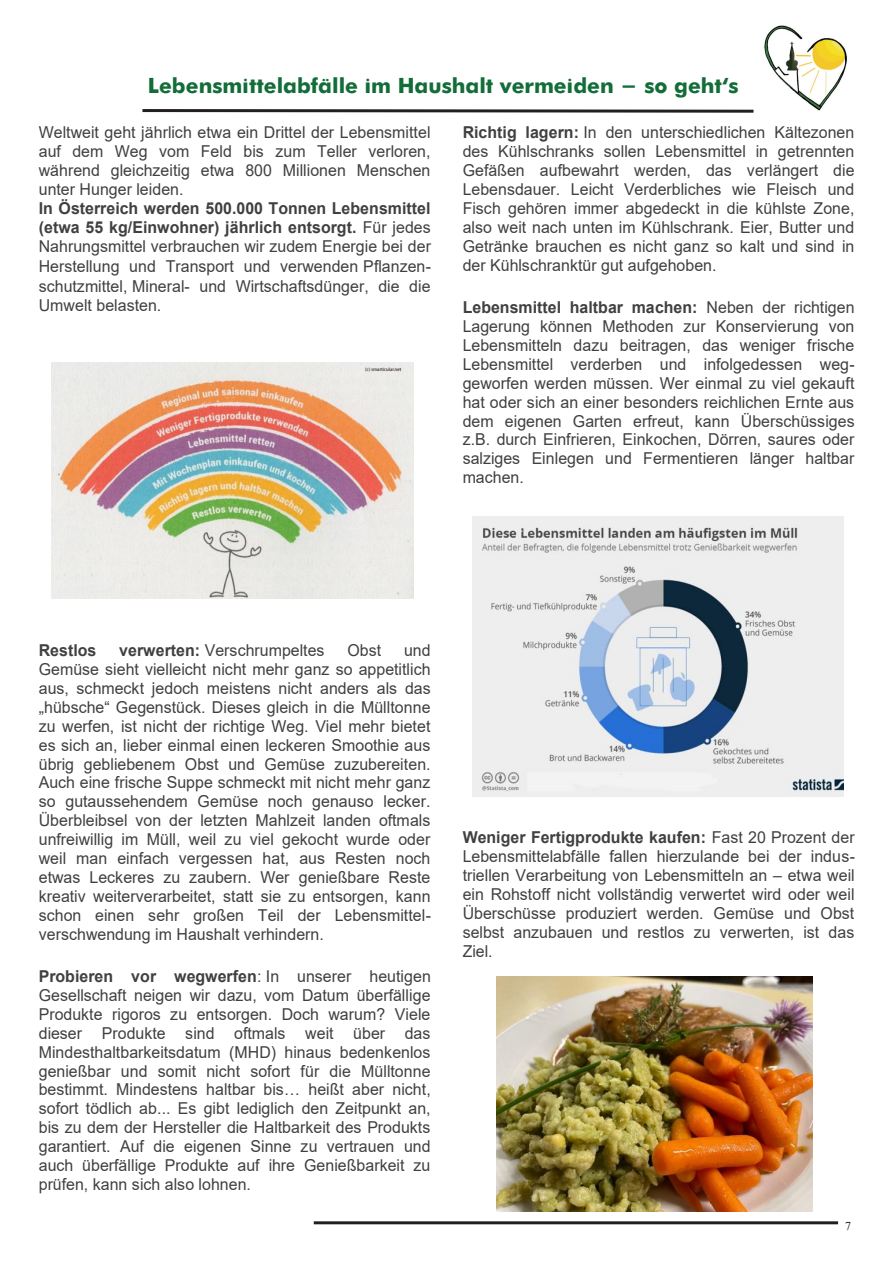
<style>
.page{position:relative;width:893px;height:1263px;background:#fff}
.page>*{position:absolute;margin:0;border:0;box-sizing:border-box;transform-origin:0 0}
.t1{font:700 21px "Futura";color:#136d38}
.t2{font:16.35px/18.9px "Arial";color:#404040;text-align:justify}
.t3{font:700 16.35px "Arial";color:#404040}
.t4{font:12px "Times New Roman";color:#231f20}
.s1{font-weight:700}
</style>
<div class="page">
<img style="left:764px;top:25px;width:83px;height:86px">
<svg style="left:142px;top:109px;width:612px;height:4px"></svg>
<hr style="left:314px;top:1221px;width:524px;height:3px;background:#231f20">
<img style="left:51px;top:362px;width:363px;height:236px">
<img style="left:473px;top:516px;width:370px;height:280px">
<img style="left:497px;top:977px;width:315px;height:235px">
<p class="t1" style="left:148px;top:70px;width:592px">Lebensmittelabfälle im Haushalt vermeiden - so geht‘s</p>
<p class="t2" style="left:39px;top:123px;width:394px;text-align:left">Weltweit geht jährlich etwa ein Drittel der Lebensmittel auf dem Weg vom Feld bis zum Teller verloren, während gleichzeitig etwa 800 Millionen Menschen unter Hunger leiden.<br><span class="s1">In Österreich werden 500.000 Tonnen Lebensmittel (etwa 55 kg/Einwohner) jährlich entsorgt.</span> Für jedes Nahrungsmittel verbrauchen wir zudem Energie bei der Herstellung und Transport und verwenden Pflanzen&shy;schutzmittel, Mineral- und Wirtschaftsdünger, die die Umwelt belasten.</p>
<p class="t2" style="left:463px;top:123px;width:393px"><span class="s1">Richtig lagern:</span> In den unterschiedlichen Kältezonen des Kühlschranks sollen Lebensmittel in getrennten Gefäßen aufbewahrt werden, das verlängert die Lebensdauer. Leicht Verderbliches wie Fleisch und Fisch gehören immer abgedeckt in die kühlste Zone, also weit nach unten im Kühlschrank. Eier, Butter und Getränke brauchen es nicht ganz so kalt und sind in der Kühlschranktür gut aufgehoben.</p>
<p class="t2" style="left:463px;top:298px;width:394px"><span class="s1">Lebensmittel haltbar machen:</span> Neben der richtigen Lagerung können Methoden zur Konservierung von Lebensmitteln dazu beitragen, das weniger frische Lebensmittel verderben und infolgedessen weg&shy;geworfen werden müssen. Wer einmal zu viel gekauft hat oder sich an einer besonders reichlichen Ernte aus dem eigenen Garten erfreut, kann Überschüssiges z.B. durch Einfrieren, Einkochen, Dörren, saures oder salziges Einlegen und Fermentieren länger haltbar machen.</p>
<p class="t3" style="left:39px;top:639px;width:59px">Restlos</p>
<p class="t2" style="left:119px;top:641px;width:207px"><span class="s1">verwerten:</span> Verschrumpeltes</p>
<p class="t2" style="left:347px;top:641px;width:35px">Obst</p>
<p class="t2" style="left:39px;top:641px;width:394px;text-indent:365px">und Gemüse sieht vielleicht nicht mehr ganz so appetitlich aus, schmeckt jedoch meistens nicht anders als das „hübsche“ Gegenstück. Dieses gleich in die Mülltonne zu werfen, ist nicht der richtige Weg. Viel mehr bietet es sich an, lieber einmal einen leckeren Smoothie aus übrig gebliebenem Obst und Gemüse zuzubereiten.<br>Auch eine frische Suppe schmeckt mit nicht mehr ganz so gutaussehendem Gemüse noch genauso lecker.<br>Überbleibsel von der letzten Mahlzeit landen oftmals unfreiwillig im Müll, weil zu viel gekocht wurde oder weil man einfach vergessen hat, aus Resten noch etwas Leckeres zu zaubern. Wer genießbare Reste kreativ weiterverarbeitet, statt sie zu entsorgen, kann schon einen sehr großen Teil der Lebensmittel&shy;verschwendung im Haushalt verhindern.</p>
<p class="t2" style="left:39px;top:966px;width:394px"><span class="s1">Probieren vor wegwerfen</span>: In unserer heutigen Gesellschaft neigen wir dazu, vom Datum überfällige Produkte rigoros zu entsorgen. Doch warum? Viele dieser Produkte sind oftmals weit über das Mindesthaltbarkeitsdatum (MHD) hinaus bedenkenlos genießbar und somit nicht sofort für die Mülltonne bestimmt. Mindestens haltbar bis… heißt aber nicht, sofort tödlich ab... Es gibt lediglich den Zeitpunkt an, bis zu dem der Hersteller die Haltbarkeit des Produkts garantiert. Auf die eigenen Sinne zu vertrauen und auch überfällige Produkte auf ihre Genießbarkeit zu prüfen, kann sich also lohnen.</p>
<p class="t2" style="left:463px;top:828px;width:394px"><span class="s1">Weniger Fertigprodukte kaufen:</span> Fast 20 Prozent der Lebensmittelabfälle fallen hierzulande bei der indus&shy;triellen Verarbeitung von Lebensmitteln an – etwa weil ein Rohstoff nicht vollständig verwertet wird oder weil Überschüsse produziert werden. Gemüse und Obst selbst anzubauen und restlos zu verwerten, ist das Ziel.</p>
<p class="t4" style="left:845px;top:1217px;width:7px">7</p>
</div>
